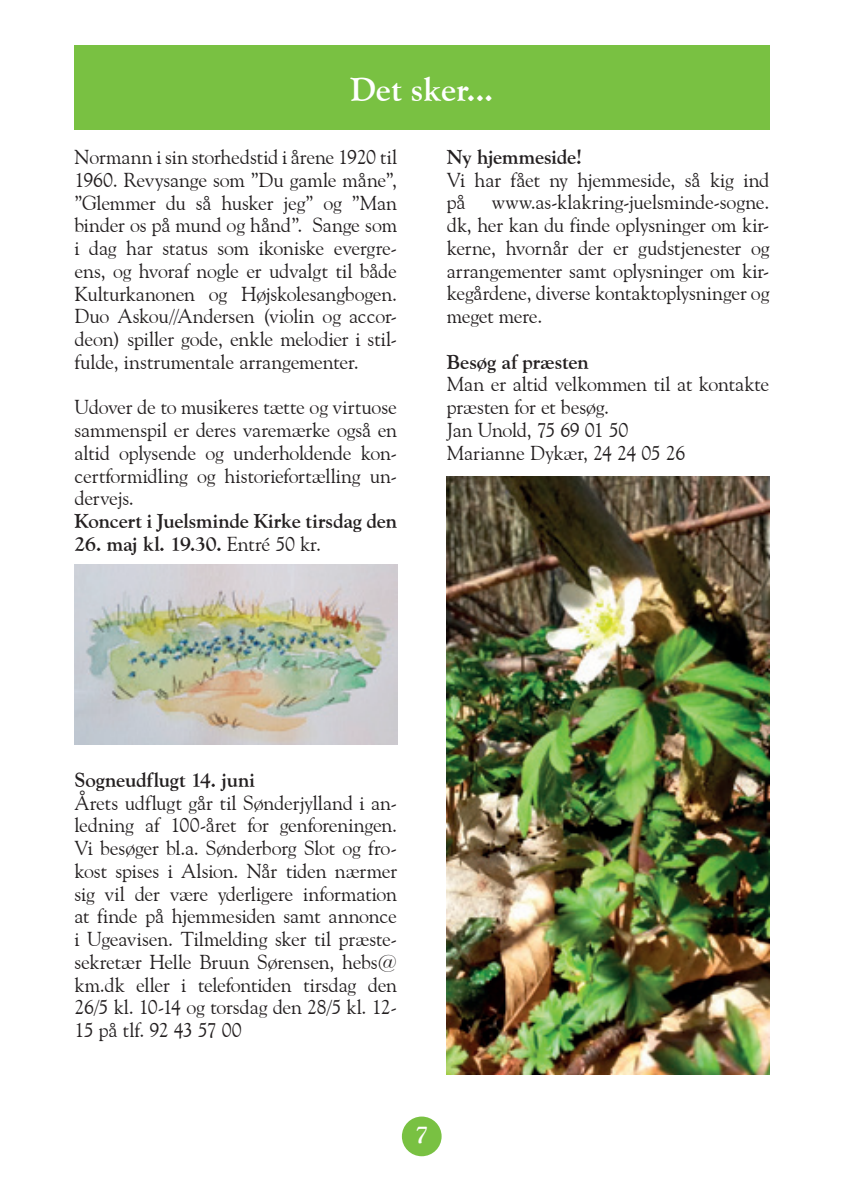
<style>
.page{position:relative;width:844px;height:1191px;background:#fff}
.page>*{position:absolute;margin:0;border:0;box-sizing:border-box;transform-origin:0 0}
.t1{font:700 33.25px "Goudy Old Style BT";color:#fff}
.t2{font:italic 700 22.75px "Goudy Old Style BT";color:#fff}
.t3{font:20.12px/22.8px "Goudy Old Style BT";letter-spacing:-.015em;color:#231f20;text-align:justify}
.t4{font:700 20.12px "Goudy Old Style BT";letter-spacing:-.01em;color:#231f20}
.s1{font-weight:400}
</style>
<div class="page">
<div style="left:74px;top:45px;width:695px;height:85px;background:#79c142"></div>
<div style="left:402px;top:1116px;width:39px;height:40px;background:#79c142;border-radius:50%"></div>
<img style="left:446px;top:476px;width:323px;height:598px">
<img style="left:74px;top:564px;width:323px;height:180px">
<h1 class="t1" style="left:350px;top:69px;width:145px">Det sker...</h1>
<p class="t3" style="left:74px;top:145px;width:324px">Normann i sin storhedstid i årene 1920 til 1960. Revysange som ”Du gamle måne”, ”Glemmer du så husker jeg” og ”Man binder os på mund og hånd”. Sange som i dag har status som ikoniske evergre&shy;ens, og hvoraf nogle er udvalgt til både Kulturkanonen og Højskolesangbogen.<br>Duo Askou//Andersen (violin og accor&shy;deon) spiller gode, enkle melodier i stil&shy;fulde, instrumentale arrangementer.</p>
<p class="t3" style="left:74px;top:396px;width:324px">Udover de to musikeres tætte og virtuose sammenspil er deres varemærke også en altid oplysende og underholdende kon&shy;certformidling og historiefortælling un&shy;dervejs.</p>
<p class="t4" style="left:74px;top:509px;width:324px">Koncert i Juelsminde Kirke tirsdag den</p>
<p class="t4" style="left:74px;top:531px;width:248px">26. maj kl. 19.30. <span class="s1">Entré 50 kr.</span></p>
<p class="t4" style="left:446px;top:145px;width:137px">Ny hjemmeside!</p>
<p class="t3" style="left:446px;top:168px;width:324px">Vi har fået ny hjemmeside, så kig ind på</p>
<p class="t3" style="left:446px;top:191px;width:324px;text-indent:45px">www.as-klakring-juelsminde-sogne. dk, her kan du finde oplysninger om kir&shy;kerne, hvornår der er gudstjenester og arrangementer samt oplysninger om kir&shy;kegårdene, diverse kontaktoplysninger og meget mere.</p>
<p class="t4" style="left:446px;top:349px;width:143px">Besøg af præsten</p>
<p class="t3" style="left:446px;top:373px;width:324px;text-align:left">Man er altid velkommen til at kontakte præsten for et besøg.<br>Jan Unold, 75 69 01 50<br>Marianne Dykær, 24 24 05 26</p>
<p class="t4" style="left:74px;top:767px;width:182px">Sogneudflugt 14. juni</p>
<p class="t3" style="left:74px;top:791px;width:324px">Årets udflugt går til Sønderjylland i an&shy;ledning af 100-året for genforeningen.<br>Vi besøger bl.a. Sønderborg Slot og fro&shy;kost spises i Alsion. Når tiden nærmer sig vil der være yderligere information at finde på hjemmesiden samt annonce i Ugeavisen. Tilmelding sker til præste&shy;sekretær Helle Bruun Sørensen, hebs@ km.dk eller i telefontiden tirsdag den 26/5 kl. 10-14 og torsdag den 28/5 kl. 12- 15 på tlf. 92 43 57 00</p>
<p class="t2" style="left:415px;top:1120px;width:14px">7</p>
</div>
